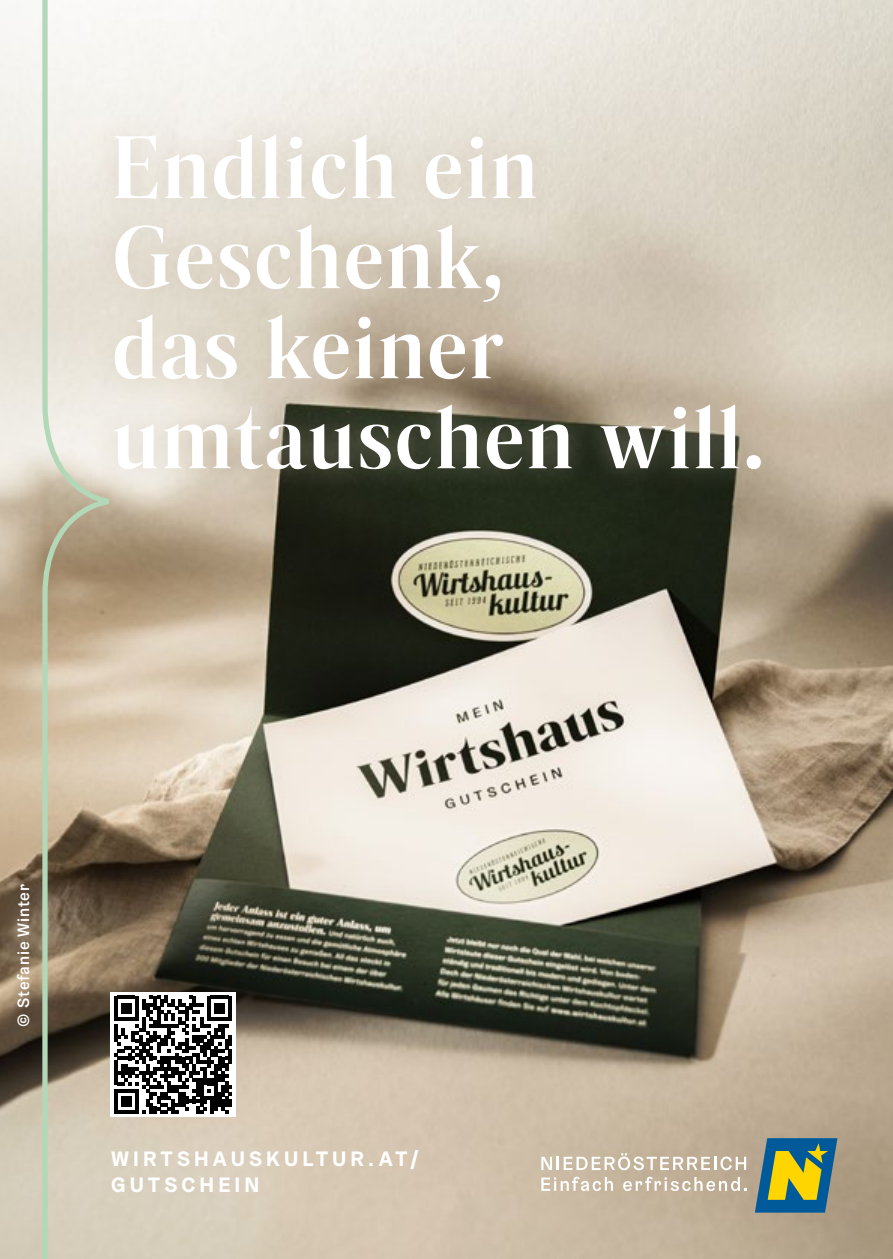
<style>
.page{position:relative;width:893px;height:1259px;background:#fff}
.page>*{position:absolute;margin:0;border:0;box-sizing:border-box;transform-origin:0 0}
.t1{font:600 84px/90px "Rando Display";letter-spacing:.01em;color:#fff}
.t2{font:700 21px/25.2px "Graebenbach";letter-spacing:.2em;color:#fff}
.t3{font:500 16.5px "Graebenbach";letter-spacing:.05em;color:#fff}
</style>
<div class="page">
<img style="left:0;top:0;width:893px;height:1259px">
<div style="left:92px;top:112px;width:692px;height:381px;background:#c9baa7;opacity:.45"></div>
<svg style="left:40px;top:0;width:74px;height:1259px"></svg>
<div style="left:110px;top:992px;width:126px;height:125px;background:#fff"></div>
<svg style="left:114px;top:995px;width:118px;height:119px"></svg>
<svg style="left:541px;top:1153px;width:205px;height:17px"></svg>
<svg style="left:541px;top:1176px;width:72px;height:15px"></svg>
<svg style="left:623px;top:1176px;width:124px;height:15px"></svg>
<svg style="left:755px;top:1138px;width:82px;height:74px"></svg>
<p class="t1" style="left:112px;top:121px;width:655px">Endlich ein<br>Geschenk,<br>das keiner umtauschen will.</p>
<p class="t3" style="left:13px;top:1026px;width:144px;rotate:-90deg">© Stefanie Winter</p>
<p class="t2" style="left:111px;top:1146px;width:309px">WIRTSHAUSKULTUR.AT/<br>GUTSCHEIN</p>
</div>
